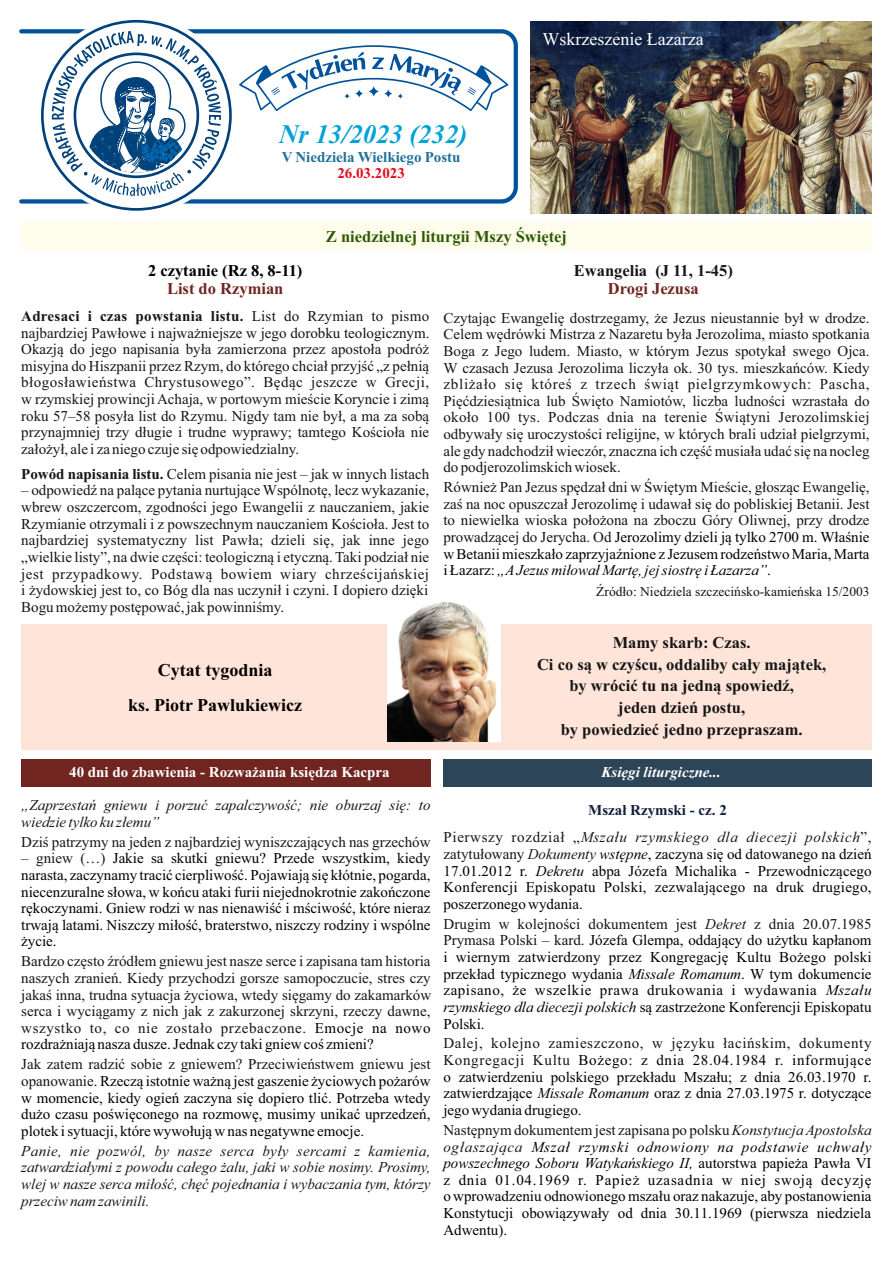
<style>
.page{position:relative;width:893px;height:1263px;background:#fff}
.page>*{position:absolute;margin:0;border:0;box-sizing:border-box;transform-origin:0 0}
.t1{font:italic 700 26.7px "Times New Roman";color:#00a3d4}
.t2{font:700 18px/35px "Times New Roman";color:#000;text-align:center}
.t3{font:18px "Times New Roman";color:#fff}
.t4{font:700 16.5px/21.9px "Times New Roman";color:#151616;text-align:center}
.t5{font:700 16.5px "Times New Roman";color:#2f5905}
.t6{font:700 16.5px "Times New Roman";color:#702520}
.t7{font:700 16.5px "Times New Roman";color:#000}
.t8{font:15px/16.6px "Times New Roman";color:#151616;text-align:justify}
.t9{font:15px/16.6px "Times New Roman";color:#000;text-align:justify}
.t10{font:italic 15px/16.6px "Times New Roman";color:#151616}
.t11{font:italic 15px/27.9px "Times New Roman";letter-spacing:.045em;color:#151616;text-align:center}
.t12{font:700 15px "Times New Roman";color:#fff}
.t13{font:700 15px "Times New Roman";color:#1f719a}
.t14{font:italic 700 15px "Times New Roman";color:#fff}
.t15{font:700 15px "Times New Roman";color:#e60c1a}
.t16{font:13.5px "Times New Roman";color:#151616}
.s1{font-weight:700}
.s2{color:#000}
.s3{font-style:italic;color:#000}
.s4{color:#151616}
.s5{font-weight:700;font-style:normal;color:#121f3f}
.s6{font-style:normal}
.s7{font-style:italic;color:#151616}
.s8{font-style:italic}
</style>
<div class="page">
<svg style="left:19px;top:28px;width:499px;height:176px"></svg>
<div style="left:42px;top:21px;width:188px;height:188px;background:#fff;border-radius:50%"></div>
<div style="left:36px;top:15px;width:200px;height:200px;border:12px solid #fff;border-radius:50%"></div>
<svg style="left:52px;top:31px;width:169px;height:165px"></svg>
<div style="left:74px;top:53px;width:125px;height:125px;border:3px solid #00417a;border-radius:50%"></div>
<svg style="left:239px;top:45px;width:269px;height:66px"></svg>
<div style="left:21px;top:624px;width:851px;height:126px;background:#ffe4d9"></div>
<div style="left:21px;top:223px;width:851px;height:27px;background:#fefcea"></div>
<div style="left:443px;top:759px;width:429px;height:28px;background:#2c4559"></div>
<div style="left:21px;top:759px;width:410px;height:28px;background:#702520"></div>
<img style="left:388px;top:602px;width:112px;height:140px">
<img style="left:530px;top:21px;width:342px;height:192px">
<h1 class="t1" style="left:279px;top:125px;width:190px">Nr 13/2023 (232)</h1>
<p class="t13" style="left:282px;top:152px;width:180px">V Niedziela Wielkiego Postu</p>
<p class="t15" style="left:337px;top:167px;width:69px">26.03.2023</p>
<p class="t3" style="left:542px;top:32px;width:163px">Wskrzeszenie Łazarza</p>
<p class="t5" style="left:326px;top:231px;width:243px">Z niedzielnej liturgii Mszy Świętej</p>
<p class="t7" style="left:148px;top:265px;width:156px">2 czytanie (Rz 8, 8-11)</p>
<p class="t6" style="left:167px;top:283px;width:118px">List do Rzymian</p>
<p class="t8" style="left:21px;top:309px;width:410px"><span class="s1">Adresaci i czas powstania listu.</span> List do Rzymian to pismo najbardziej Pawłowe i najważniejsze w jego dorobku teologicznym.<br>Okazją do jego napisania była zamierzona przez apostoła podróż misyjna do Hiszpanii przez Rzym, do którego chciał przyjść „z pełnią błogosławieństwa Chrystusowego”. Będąc jeszcze w Grecji, w rzymskiej prowincji Achaja, w portowym mieście Koryncie i zimą roku 57–58 posyła list do Rzymu. Nigdy tam nie był, a ma za sobą przynajmniej trzy długie i trudne wyprawy; tamtego Kościoła nie założył, ale i za niego czuje się odpowiedzialny.</p>
<p class="t8" style="left:21px;top:467px;width:409px"><span class="s1">Powód napisania listu.</span> Celem pisania nie jest – jak w innych listach</p>
<p class="t8" style="left:21px;top:483px;width:409px">– odpowiedź na palące pytania nurtujące Wspólnotę, lecz wykazanie, wbrew oszczercom, zgodności jego Ewangelii z nauczaniem, jakie Rzymianie otrzymali i z powszechnym nauczaniem Kościoła. Jest to najbardziej systematyczny list Pawła; dzieli się, jak inne jego „wielkie listy”, na dwie części: teologiczną i etyczną. Taki podział nie jest przypadkowy. Podstawą bowiem wiary chrześcijańskiej i żydowskiej jest to, co Bóg dla nas uczynił i czyni. I dopiero dzięki Bogu możemy postępować, jak powinniśmy.</p>
<p class="t2" style="left:128px;top:654px;width:176px">Cytat tygodnia<br>ks. Piotr Pawlukiewicz</p>
<p class="t4" style="left:574px;top:261px;width:161px">Ewangelia (J 11, 1-45)</p>
<p class="t6" style="left:608px;top:283px;width:92px">Drogi Jezusa</p>
<p class="t8" style="left:443px;top:311px;width:428px">Czytając Ewangelię dostrzegamy, że Jezus nieustannie był w drodze.<br>Celem wędrówki Mistrza z Nazaretu była Jerozolima, miasto spotkania Boga z Jego ludem. Miasto, w którym Jezus spotykał swego Ojca.<br>W czasach Jezusa Jerozolima liczyła ok. 30 tys. mieszkańców. Kiedy zbliżało się któreś z trzech świąt pielgrzymkowych: Pascha, Pięćdziesiątnica lub Święto Namiotów, liczba ludności wzrastała do około 100 tys. Podczas dnia na terenie Świątyni Jerozolimskiej odbywały się uroczystości religijne, w których brali udział pielgrzymi, ale gdy nadchodził wieczór, znaczna ich część musiała udać się na nocleg do podjerozolimskich wiosek.</p>
<p class="t8" style="left:443px;top:480px;width:428px">Również Pan Jezus spędzał dni w Świętym Mieście, głosząc Ewangelię, zaś na noc opuszczał Jerozolimę i udawał się do pobliskiej Betanii. Jest to niewielka wioska położona na zboczu Góry Oliwnej, przy drodze prowadzącej do Jerycha. Od <span class="s2">Jerozolimy dzieli ją tylko 2700 m. Właśnie w Betanii mieszkało zaprzyjaźnione z Jezusem rodzeństwo Maria, Marta i Łazarz:</span> <span class="s3">„AJezus miłował Martę, jej siostrę i Łazarza”</span><span class="s2">.</span></p>
<p class="t16" style="left:596px;top:587px;width:275px">Źródło: Niedziela szczecińsko-kamieńska 15/2003</p>
<p class="t4" style="left:537px;top:633px;width:291px">Mamy skarb: Czas.<br>Ci co są w czyścu, oddaliby cały majątek, by wrócić tu na jedną spowiedź,<br>jeden dzień postu,<br>by powiedzieć jedno przepraszam.</p>
<p class="t12" style="left:69px;top:767px;width:322px">40 dni do zbawienia - Rozważania księdza Kacpra</p>
<p class="t10" style="left:21px;top:798px;width:411px">„Zaprzestań gniewu i porzuć zapalczywość; nie oburzaj się: to wiedzie tylko ku złemu”</p>
<p class="t8" style="left:21px;top:835px;width:411px">Dziś patrzymy na jeden z najbardziej wyniszczających nas grzechów</p>
<p class="t9" style="left:21px;top:851px;width:411px"><span class="s4">– gniew (…)</span> Jakie sa skutki gniewu? Przede wszystkim, kiedy narasta, zaczynamy tracić cierpliwość. Pojawiają się kłótnie, pogarda, niecenzuralne słowa, w końcu ataki furii niejednokrotnie zakończone rękoczynami. Gniew rodzi w nas nienawiść i mściwość, które nieraz trwają latami. Niszczy miłość, braterstwo, niszczy rodziny i wspólne życie.</p>
<p class="t8" style="left:21px;top:954px;width:411px">Bardzo często źródłem gniewu jest nasze serce i zapisana tam historia naszych zranień. Kiedy przychodzi gorsze samopoczucie, stres czy jakaś inna, trudna sytuacja życiowa, wtedy sięgamy do zakamarków serca i wyciągamy z nich jak z zakurzonej skrzyni, rzeczy dawne, wszystko to, co nie zostało przebaczone. <span class="s2">Emocje na nowo rozdrażniają nasza dusze. Jednak czy taki gniew coś zmieni?</span></p>
<p class="t9" style="left:21px;top:1057px;width:411px"><span class="s4">Jak zatem radzić sobie z gniewem? Przeciwieństwem gniewu jest opanowanie.</span> Rzeczą istotnie ważną jest gaszenie życiowych pożarów w momencie, kiedy ogień zaczyna się dopiero tlić. Potrzeba wtedy dużo czasu poświęconego na rozmowę, musimy unikać uprzedzeń, plotek i sytuacji, które wywołują w nas negatywne emocje.</p>
<p class="t10" style="left:21px;top:1144px;width:411px;text-align:justify">Panie, nie pozwól, by nasze serca były sercami z kamienia, zatwardziałymi z powodu całego żalu, jaki w sobie nosimy. Prosimy, wlej w nasze serca miłość, chęć pojednania i wybaczania tym, którzy przeciw nam zawinili.</p>
<p class="t14" style="left:602px;top:767px;width:121px">Księgi liturgiczne...</p>
<p class="t11" style="left:443px;top:797px;width:430px"><span class="s5">Mszał Rzymski - cz. 2<br></span><span class="s6">Pierwszy rozdział „</span>Mszału rzymskiego dla diecezji polskich<span class="s6">”,</span></p>
<p class="t9" style="left:443px;top:847px;width:430px"><span class="s4">zatytułowany</span> <span class="s7">Dokumenty</span> <span class="s8">wstępne</span>, zaczyna się od datowanego na dzień 17.01.2012 r. <span class="s8">Dekretu</span> abpa Józefa Michalika - Przewodniczącego Konferencji Episkopatu Polski, zezwalającego na druk drugiego, poszerzonego wydania.</p>
<p class="t9" style="left:443px;top:917px;width:430px"><span class="s4">Drugim w kolejności dokumentem jest</span> <span class="s7">Dekret</span> <span class="s4">z dnia 20.07.1985<br>Prymasa Polski – kard.</span> Józefa Glempa, oddający do użytku kapłanom i wiernym zatwierdzony przez Kongregację Kultu Bożego polski przekład typicznego wydania <span class="s8">Missale Romanum</span>. W tym dokumencie zapisano, że wszelkie prawa drukowania i wydawania <span class="s8">Mszału rzymskiego dla diecezji polskich</span> są zastrzeżone Konferencji Episkopatu Polski.</p>
<p class="t9" style="left:443px;top:1036px;width:430px"><span class="s4">Dalej, kolejno zamieszczono, w języku łacińskim, dokumenty Kongregacji Kultu</span> Bożego: z dnia 28.04.1984 r. informujące o zatwierdzeniu polskiego przekładu Mszału; z dnia 26.03.1970 r. zatwierdzające <span class="s8">Missale Romanum</span> oraz z dnia 27.03.1975 r. dotyczące jego wydania drugiego.</p>
<p class="t9" style="left:443px;top:1123px;width:430px"><span class="s4">Następnym dokumentem jest zapisana po polsku</span> <span class="s7">Konstytucja Apostolska ogłaszająca</span> <span class="s8">Mszał rzymski odnowiony na podstawie uchwały powszechnego Soboru Watykańskiego II,</span> autorstwa papieża Pawła VI z dnia 01.04.1969 r. Papież uzasadnia w niej swoją decyzję o wprowadzeniu odnowionego mszału oraz nakazuje, aby postanowienia Konstytucji obowiązywały od dnia 30.11.1969 (pierwsza niedziela Adwentu).</p>
</div>
